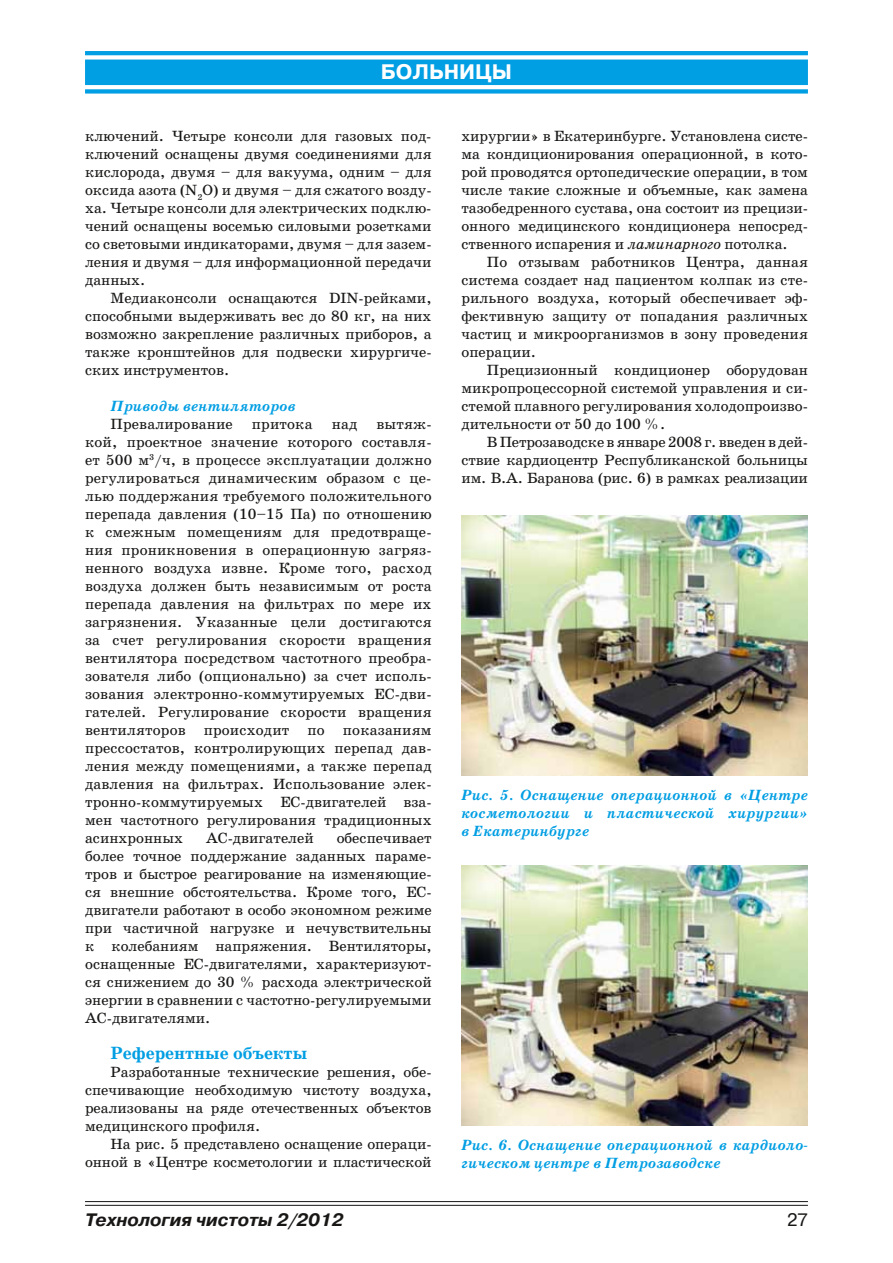
<style>
.page{position:relative;width:893px;height:1263px;background:#fff}
.page>*{position:absolute;margin:0;border:0;box-sizing:border-box;transform-origin:0 0}
.t1{font:700 21px "Pragmatica C";color:#fff}
.t2{font:italic 700 18px "Pragmatica C";color:#181716}
.t3{font:700 18px "School Book C";color:#009ee3}
.t4{font:18px "Pragmatica C";color:#181716}
.t5{font:15px/18px "School Book C";letter-spacing:.01em;color:#181716;text-align:justify}
.t6{font:italic 700 15px/18px "School Book C";color:#009ee3;text-align:justify}
.s1{font-style:italic}
</style>
<div class="page">
<svg style="left:85px;top:51px;width:723px;height:43px"></svg>
<hr style="left:85px;top:1201px;width:723px;height:1px;background:#181716">
<hr style="left:85px;top:1205px;width:723px;height:1px;background:#181716">
<img style="left:461px;top:516px;width:347px;height:259px">
<img style="left:461px;top:866px;width:347px;height:260px">
<h1 class="t1" style="left:381px;top:61px;width:133px">БОЛЬНИЦЫ</h1>
<p class="t5" style="left:85px;top:127px;width:348px">ключений. Четыре консоли для газовых под&shy;ключений оснащены двумя соединениями для кислорода, двумя – для вакуума, одним – для оксида азота (N<sub>2</sub>O) и двумя – для сжатого возду&shy;ха. Четыре консоли для электрических подклю&shy;чений оснащены восемью силовыми розетками со световыми индикаторами, двумя – для зазем&shy;ления и двумя – для информационной передачи данных.</p>
<p class="t5" style="left:85px;top:289px;width:348px;text-indent:26px">Медиаконсоли оснащаются DIN-рейками, способными выдерживать вес до 80 кг, на них возможно закрепление различных приборов, а также кронштейнов для подвески хирургиче&shy;ских инструментов.</p>
<p class="t6" style="left:111px;top:398px;width:187px">Приводы вентиляторов</p>
<p class="t5" style="left:111px;top:415px;width:124px">Превалирование</p>
<p class="t5" style="left:252px;top:415px;width:62px">притока</p>
<p class="t5" style="left:332px;top:415px;width:27px">над</p>
<p class="t5" style="left:85px;top:415px;width:348px;text-align:left;text-indent:291px">вытяж&shy;кой, проектное значение которого составля&shy;ет 500 м<sup>3</sup>/ч, в процессе эксплуатации должно регулироваться динамическим образом с це&shy;лью поддержания требуемого положительного перепада давления (10–15 Па) по отношению к смежным помещениям для предотвраще&shy;ния проникновения в операционную загряз&shy;ненного воздуха извне. Кроме того, расход воздуха должен быть независимым от роста перепада давления на фильтрах по мере их загрязнения. Указанные цели достигаются за счет регулирования скорости вращения вентилятора посредством частотного преобра&shy;зователя либо (опционально) за счет исполь&shy;зования электронно‑коммутируемых EC-дви&shy;гателей. Регулирование скорости вращения вентиляторов происходит по показаниям прессостатов, контролирующих перепад дав&shy;ления между помещениями, а также перепад давления на фильтрах. Использование элек&shy;тронно‑коммутируемых EC-двигателей вза&shy;мен частотного регулирования традиционных асинхронных</p>
<p class="t5" style="left:85px;top:829px;width:348px;text-indent:252px">обеспечивает более точное поддержание заданных параме&shy;тров и быстрое реагирование на изменяющие&shy;ся внешние обстоятельства. Кроме того, EC&shy;двигатели работают в особо экономном режиме при частичной нагрузке и нечувствительны к колебаниям напряжения. Вентиляторы, оснащенные EC-двигателями, характеризуют&shy;ся снижением до 30 % расхода электрической энергии в сравнении с частотно-регулируемыми AC-двигателями.</p>
<p class="t3" style="left:111px;top:1043px;width:198px">Референтные объекты</p>
<p class="t5" style="left:85px;top:1063px;width:348px;text-indent:26px">Разработанные технические решения, обе&shy;спечивающие необходимую чистоту воздуха, реализованы на ряде отечественных объектов медицинского профиля.</p>
<p class="t5" style="left:85px;top:1135px;width:348px;text-align:right">На рис. 5 представлено оснащение операци&shy;онной в «Центре косметологии и пластической</p>
<p class="t5" style="left:206px;top:829px;width:109px">AC‑двигателей</p>
<p class="t5" style="left:461px;top:127px;width:348px">хирургии» в Екатеринбурге. Установлена систе&shy;ма кондиционирования операционной, в кото&shy;рой проводятся ортопедические операции, в том числе такие сложные и объемные, как замена тазобедренного сустава, она состоит из прецизи&shy;онного медицинского кондиционера непосред&shy;ственного испарения и <span class="s1">ламинарного</span> потолка.</p>
<p class="t5" style="left:461px;top:253px;width:348px;text-indent:26px">По отзывам работников Центра, данная система создает над пациентом колпак из сте&shy;рильного воздуха, который обеспечивает эф&shy;фективную защиту от попадания различных частиц и микроорганизмов в зону проведения операции.</p>
<p class="t5" style="left:461px;top:361px;width:348px;text-indent:26px">Прецизионный кондиционер оборудован микропроцессорной системой управления и си&shy;стемой плавного регулирования холодопроизво&shy;дительности от 50 до 100 %.</p>
<p class="t5" style="left:461px;top:433px;width:348px;text-indent:26px">В Петрозаводске в январе 2008 г. введен в дей&shy;ствие кардиоцентр Республиканской больницы им. В.А. Баранова (рис. 6) в рамках реализации</p>
<p class="t6" style="left:461px;top:786px;width:348px">Рис. 5. Оснащение операционной в «Центре косметологии и пластической хирургии» в Екатеринбурге</p>
<p class="t6" style="left:461px;top:1136px;width:348px">Рис. 6. Оснащение операционной в кардиоло&shy;гическом центре в Петрозаводске</p>
<p class="t2" style="left:85px;top:1210px;width:260px">Технология чистоты 2/2012</p>
<p class="t4" style="left:787px;top:1210px;width:22px">27</p>
</div>
